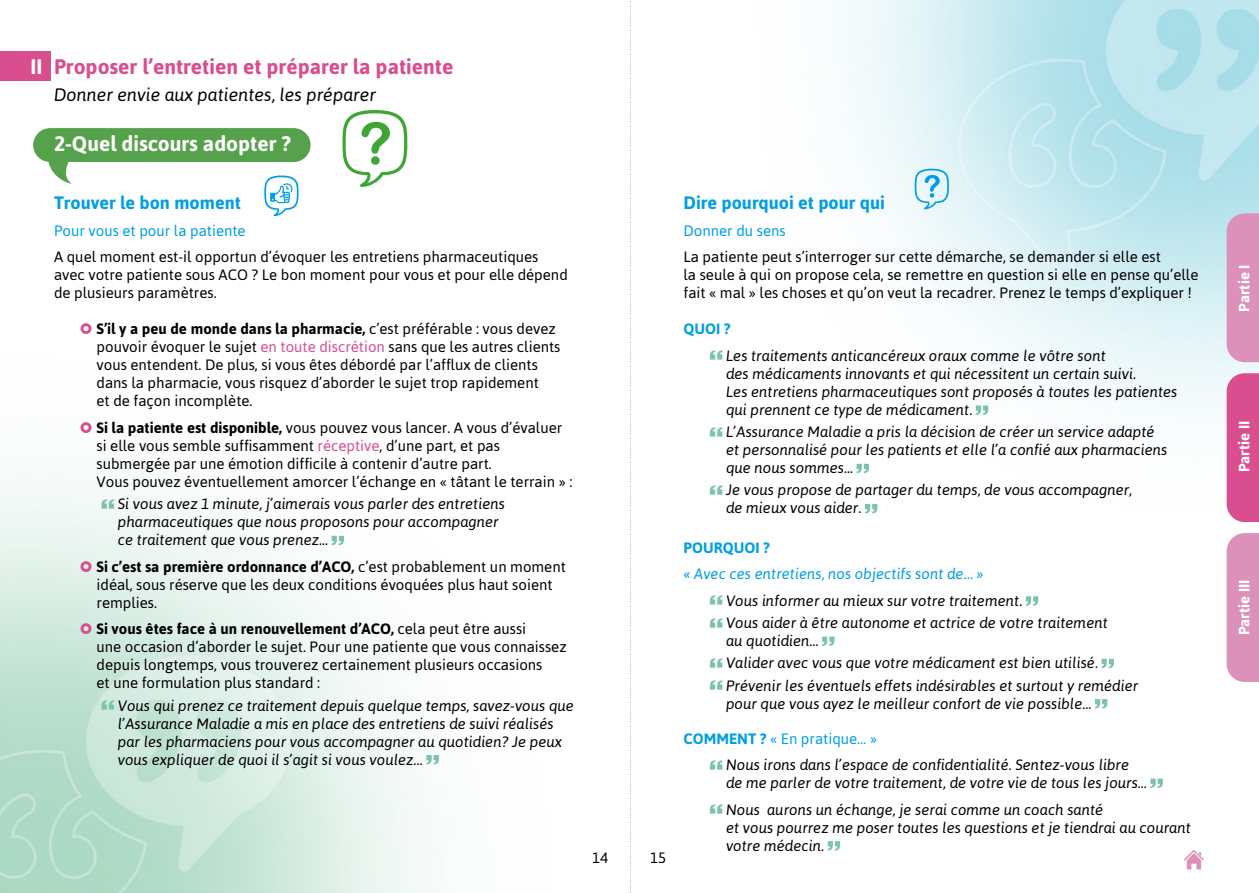
<style>
.page{position:relative;width:1259px;height:893px;background:#fff}
.page>*{position:absolute;margin:0;border:0;box-sizing:border-box;transform-origin:0 0}
.t1{font:700 21px "Asap";color:#d84e8f}
.t2{font:700 21px "Asap";color:#fff}
.t3{font:700 18px "Asap";color:#009fe3}
.t4{font:italic 18px "Asap";color:#000}
.t5{font:italic 15px/18px "Asap";color:#000}
.t6{font:15px/18px "Asap";color:#000}
.t7{font:italic 15px "Asap";color:#009fe3}
.t8{font:15px "Asap";color:#009fe3}
.t9{font:700 15px "Asap";color:#fff}
.t10{font:700 15px "Asap";color:#009fe3}
.s1{font-weight:700}
.s2{color:#d84e8f}
.s3{font-weight:700;font-style:normal;color:#009fe3}
.s4{font-style:normal;color:#009fe3}
</style>
<div class="page">
<img style="left:822px;top:0;width:437px;height:709px">
<svg style="left:1184px;top:850px;width:19px;height:19px"></svg>
<svg style="left:630px;top:1px;width:1px;height:892px"></svg>
<div style="left:1226px;top:213px;width:33px;height:149px;background:#db91b9"></div>
<div style="left:1226px;top:373px;width:33px;height:149px;background:#d84e8f"></div>
<div style="left:1226px;top:533px;width:33px;height:149px;background:#db91b9"></div>
<img style="left:0;top:175px;width:436px;height:718px">
<div style="left:33px;top:128px;width:278px;height:34px;background:#56a14c;border-radius:17px"></div>
<div style="left:0;top:51px;width:50px;height:30px;background:#d84e8f"></div>
<svg style="left:332px;top:536px;width:12px;height:9px"></svg>
<svg style="left:426px;top:755px;width:13px;height:9px"></svg>
<svg style="left:976px;top:405px;width:12px;height:10px"></svg>
<svg style="left:856px;top:464px;width:13px;height:9px"></svg>
<svg style="left:865px;top:504px;width:12px;height:9px"></svg>
<svg style="left:1026px;top:596px;width:12px;height:10px"></svg>
<svg style="left:822px;top:637px;width:12px;height:9px"></svg>
<svg style="left:1101px;top:659px;width:13px;height:9px"></svg>
<svg style="left:1095px;top:699px;width:12px;height:9px"></svg>
<svg style="left:1150px;top:779px;width:12px;height:9px"></svg>
<svg style="left:827px;top:841px;width:13px;height:9px"></svg>
<svg style="left:48px;top:162px;width:24px;height:22px"></svg>
<svg style="left:342px;top:110px;width:65px;height:77px"></svg>
<svg style="left:914px;top:169px;width:35px;height:40px"></svg>
<svg style="left:264px;top:176px;width:34px;height:40px"></svg>
<svg style="left:81px;top:323px;width:11px;height:11px"></svg>
<svg style="left:81px;top:422px;width:11px;height:11px"></svg>
<svg style="left:102px;top:499px;width:12px;height:9px"></svg>
<svg style="left:81px;top:561px;width:11px;height:11px"></svg>
<svg style="left:81px;top:623px;width:11px;height:11px"></svg>
<svg style="left:102px;top:700px;width:12px;height:10px"></svg>
<h1 class="t2" style="left:31px;top:54px;width:13px">II</h1>
<h1 class="t1" style="left:54px;top:55px;width:401px">Proposer l’entretien et préparer la patiente</h1>
<p class="t4" style="left:54px;top:84px;width:323px">Donner envie aux patientes, les préparer</p>
<h1 class="t2" style="left:54px;top:132px;width:238px">2-Quel discours adopter ?</h1>
<p class="t3" style="left:54px;top:193px;width:188px">Trouver le bon moment</p>
<p class="t8" style="left:54px;top:222px;width:193px">Pour vous et pour la patiente</p>
<p class="t6" style="left:54px;top:248px;width:515px">A quel moment est-il opportun d’évoquer les entretiens pharmaceutiques avec votre patiente sous ACO ? Le bon moment pour vous et pour elle dépend de plusieurs paramètres.</p>
<p class="t6" style="left:97px;top:320px;width:465px"><span class="s1">S’il y a peu de monde dans la pharmacie,</span> c’est préférable : vous devez pouvoir évoquer le sujet <span class="s2">en toute discrétion</span> sans que les autres clients vous entendent. De plus, si vous êtes débordé par l’afflux de clients dans la pharmacie, vous risquez d’aborder le sujet trop rapidement<br>et de façon incomplète.</p>
<p class="t6" style="left:97px;top:419px;width:477px"><span class="s1">Si la patiente est disponible,</span> vous pouvez vous lancer. A vous d’évaluer si elle vous semble suffisamment <span class="s2">réceptive</span>, d’une part, et pas submergée par une émotion difficile à contenir d’autre part.<br>Vous pouvez éventuellement amorcer l’échange en « tâtant le terrain » :</p>
<p class="t5" style="left:118px;top:495px;width:389px">Si vous avez 1 minute, j’aimerais vous parler des entretiens pharmaceutiques que nous proposons pour accompagner ce traitement que vous prenez...</p>
<p class="t6" style="left:97px;top:557px;width:471px"><span class="s1">Si c’est sa première ordonnance d’ACO,</span> c’est probablement un moment idéal, sous réserve que les deux conditions évoquées plus haut soient remplies.</p>
<p class="t6" style="left:97px;top:620px;width:471px"><span class="s1">Si vous êtes face à un renouvellement d’ACO,</span> cela peut être aussi<br>une occasion d’aborder le sujet. Pour une patiente que vous connaissez depuis longtemps, vous trouverez certainement plusieurs occasions<br>et une formulation plus standard :</p>
<p class="t5" style="left:118px;top:696px;width:457px">Vous qui prenez ce traitement depuis quelque temps, savez-vous que l’Assurance Maladie a mis en place des entretiens de suivi réalisés par les pharmaciens pour vous accompagner au quotidien? Je peux vous expliquer de quoi il s’agit si vous voulez…</p>
<p class="t6" style="left:593px;top:848px;width:17px">14</p>
<p class="t6" style="left:651px;top:848px;width:17px">15</p>
<p class="t3" style="left:683px;top:193px;width:203px">Dire pourquoi et pour qui</p>
<p class="t8" style="left:683px;top:222px;width:104px">Donner du sens</p>
<p class="t6" style="left:683px;top:248px;width:516px">La patiente peut s’interroger sur cette démarche, se demander si elle est<br>la seule à qui on propose cela, se remettre en question si elle en pense qu’elle fait « mal » les choses et qu’on veut la recadrer. Prenez le temps d’expliquer !</p>
<p class="t10" style="left:683px;top:320px;width:49px">QUOI ?</p>
<p class="t5" style="left:726px;top:347px;width:453px">Les traitements anticancéreux oraux comme le vôtre sont<br>des médicaments innovants et qui nécessitent un certain suivi.<br>Les entretiens pharmaceutiques sont proposés à toutes les patientes qui prennent ce type de médicament.</p>
<p class="t5" style="left:726px;top:423px;width:443px">L’Assurance Maladie a pris la décision de créer un service adapté et personnalisé pour les patients et elle l’a confié aux pharmaciens que nous sommes...</p>
<p class="t5" style="left:726px;top:481px;width:408px">Je vous propose de partager du temps, de vous accompagner, de mieux vous aider.</p>
<p class="t10" style="left:683px;top:539px;width:88px">POURQUOI ?</p>
<p class="t7" style="left:683px;top:565px;width:302px">« Avec ces entretiens, nos objectifs sont de… »</p>
<p class="t5" style="left:726px;top:589px;width:383px;line-height:22.2px">Vous informer au mieux sur votre traitement.<br>Vous aider à être autonome et actrice de votre traitement</p>
<p class="t5" style="left:726px;top:629px;width:414px;line-height:22.2px">au quotidien...<br>Valider avec vous que votre médicament est bien utilisé.<br>Prévenir les éventuels effets indésirables et surtout y remédier</p>
<p class="t5" style="left:726px;top:694px;width:367px">pour que vous ayez le meilleur confort de vie possible...</p>
<p class="t5" style="left:726px;top:725px;width:405px;line-height:26.5px;text-indent:-43px"><span class="s3">COMMENT ?</span> <span class="s4">« En pratique… »<br></span>Nous irons dans l’espace de confidentialité. Sentez-vous libre</p>
<p class="t5" style="left:726px;top:769px;width:422px;line-height:26.5px">de me parler de votre traitement, de votre vie de tous les jours...<br>Nous aurons un échange, je serai comme un coach santé</p>
<p class="t5" style="left:726px;top:818px;width:466px">et vous pourrez me poser toutes les questions et je tiendrai au courant votre médecin.</p>
<p class="t9" style="left:1235px;top:312px;width:49px;rotate:-90deg">Partie I</p>
<p class="t9" style="left:1235px;top:472px;width:53px;rotate:-90deg">Partie II</p>
<p class="t9" style="left:1235px;top:635px;width:57px;rotate:-90deg">Partie III</p>
</div>
